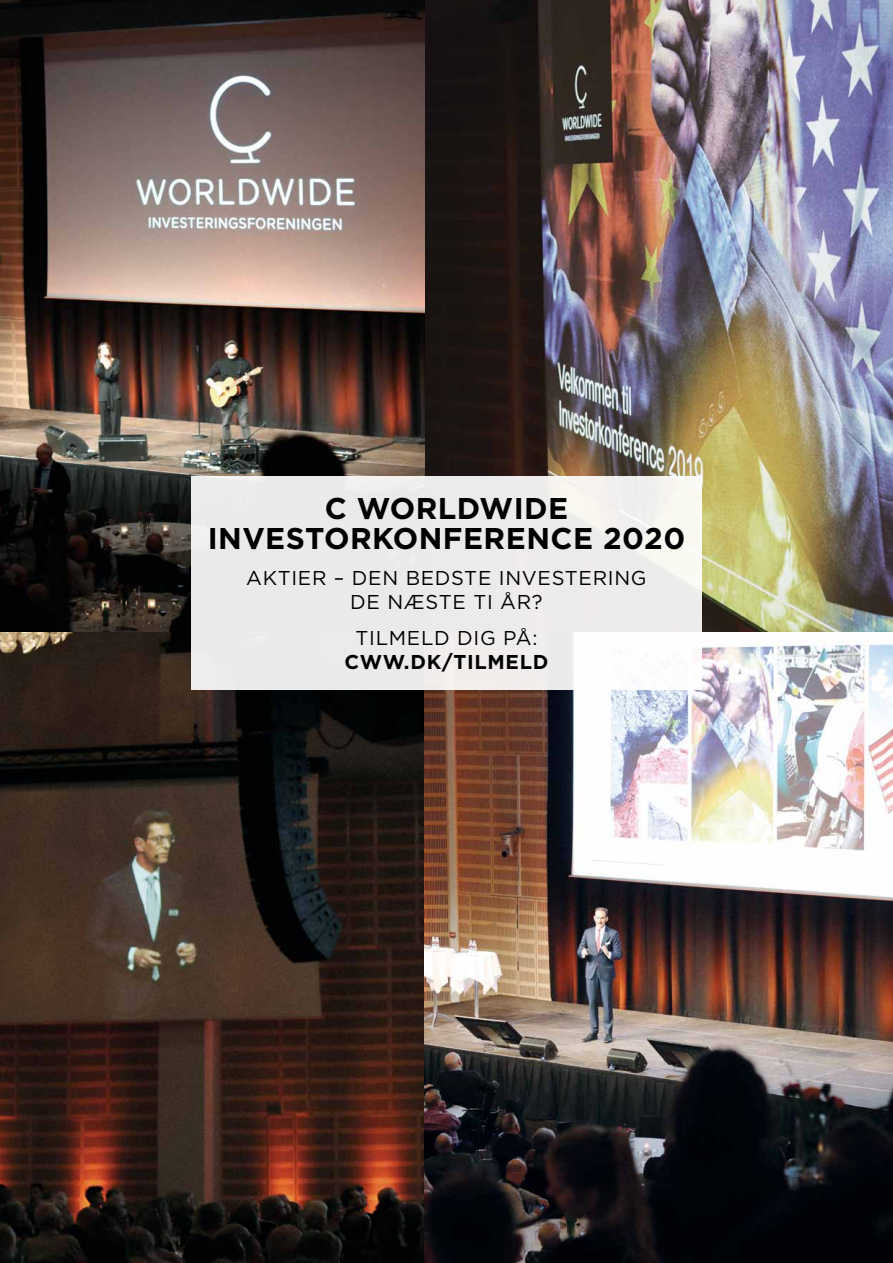
<style>
.page{position:relative;width:893px;height:1263px;background:#fff}
.page>*{position:absolute;margin:0;border:0;box-sizing:border-box;transform-origin:0 0}
.t1{font:700 30px/30px "Gotham";letter-spacing:.015em;color:#000;text-align:center}
.t2{font:20.1px/24px "Gotham";letter-spacing:.035em;color:#000;text-align:center}
.t3{font:700 20.1px "Gotham";letter-spacing:.035em;color:#000}
</style>
<div class="page">
<img style="left:0;top:0;width:893px;height:1263px">
<svg style="left:191px;top:476px;width:511px;height:214px;fill:#ecebeb"></svg>
<h1 class="t1" style="left:208px;top:493px;width:479px">C WORLDWIDE<br>INVESTORKONFERENCE 2020</h1>
<p class="t2" style="left:246px;top:566px;width:402px">AKTIER – DEN BEDSTE INVESTERING<br>DE NÆSTE TI ÅR?</p>
<p class="t2" style="left:355px;top:625px;width:183px">TILMELD DIG PÅ:</p>
<p class="t3" style="left:344px;top:649px;width:206px">CWW.DK/TILMELD</p>
</div>
